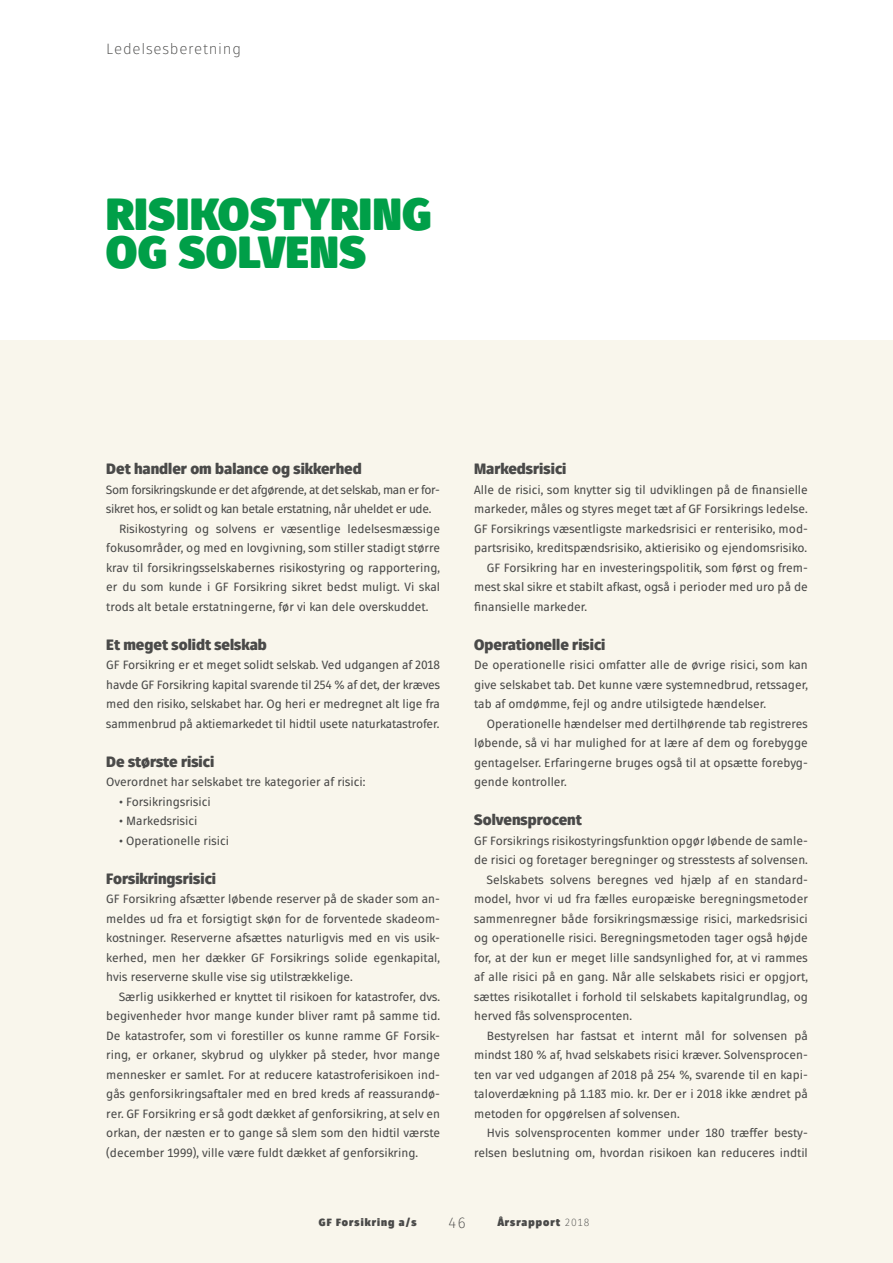
<style>
.page{position:relative;width:893px;height:1263px;background:#fff}
.page>*{position:absolute;margin:0;border:0;box-sizing:border-box;transform-origin:0 0}
.t1{font:900 45px/37.5px "Fuse V.2 Display";letter-spacing:.02em;color:#009f48}
.t2{font:900 15px "Fuse V.2 Display";color:#4a4a49}
.t3{font:300 15px "Fuse V.2 Display";letter-spacing:.05em;color:#4a4a49}
.t4{font:12px/19.5px "Fuse V.2 Display";color:#4a4a49;text-align:justify}
.t5{font:12px "Fuse V.2 Display";letter-spacing:-.03em;color:#4a4a49}
.t6{font:900 10.5px "Fuse V.2 Display";letter-spacing:.1em;color:#4a4a49}
.s1{font-weight:300}
</style>
<div class="page">
<div style="left:0;top:340px;width:893px;height:923px;background:#f9f6ec"></div>
<p class="t3" style="left:106px;top:40px;width:136px">Ledelsesberetning</p>
<h1 class="t1" style="left:106px;top:196px;width:327px">RISIKOSTYRING<br>OG SOLVENS</h1>
<p class="t2" style="left:106px;top:459px;width:257px">Det handler om balance og sikkerhed</p>
<p class="t5" style="left:106px;top:482px;width:335px">Som forsikringskunde er det afgørende, at det selskab, man er for-</p>
<p class="t5" style="left:106px;top:502px;width:326px">sikret hos, er solidt og kan betale erstatning, når uheldet er ude.</p>
<p class="t4" style="left:119px;top:519px;width:323px">Risikostyring og solvens er væsentlige ledelsesmæssige</p>
<p class="t4" style="left:106px;top:538px;width:335px">fokusområder, og med en lovgivning, som stiller stadigt større</p>
<p class="t4" style="left:106px;top:558px;width:335px">krav til forsikringsselskabernes risikostyring og rapportering,</p>
<p class="t4" style="left:106px;top:577px;width:335px">er du som kunde i GF Forsikring sikret bedst muligt. Vi skal</p>
<p class="t4" style="left:106px;top:597px;width:324px">trods alt betale erstatningerne, før vi kan dele overskuddet.</p>
<p class="t2" style="left:106px;top:634px;width:162px">Et meget solidt selskab</p>
<p class="t4" style="left:106px;top:655px;width:335px">GF Forsikring er et meget solidt selskab. Ved udgangen af 2018 havde GF Forsikring kapital svarende til 254 % af det, der kræves med den risiko, selskabet har. Og heri er medregnet alt lige fra sammenbrud på aktiemarkedet til hidtil usete naturkatastrofer.</p>
<p class="t2" style="left:106px;top:751px;width:109px">De største risici</p>
<p class="t4" style="left:106px;top:772px;width:261px">Overordnet har selskabet tre kategorier af risici:</p>
<p class="t4" style="left:119px;top:792px;width:93px">• Forsikringsrisici</p>
<p class="t4" style="left:119px;top:811px;width:80px">• Markedsrisici</p>
<p class="t4" style="left:119px;top:831px;width:111px">• Operationelle risici</p>
<p class="t2" style="left:106px;top:868px;width:111px">Forsikringsrisici</p>
<p class="t4" style="left:106px;top:889px;width:335px">GF Forsikring afsætter løbende reserver på de skader som an&shy;meldes ud fra et forsigtigt skøn for de forventede skadeom&shy;kostninger. Reserverne afsættes naturligvis med en vis usik&shy;kerhed, men her dækker GF Forsikrings solide egenkapital, hvis reserverne skulle vise sig utilstrækkelige.</p>
<p class="t4" style="left:106px;top:987px;width:335px;text-indent:13px">Særlig usikkerhed er knyttet til risikoen for katastrofer, dvs. begivenheder hvor mange kunder bliver ramt på samme tid.<br>De katastrofer, som vi forestiller os kunne ramme GF Forsik&shy;ring, er orkaner, skybrud og ulykker på steder, hvor mange mennesker er samlet. For at reducere katastroferisikoen ind&shy;gås genforsikringsaftaler med en bred kreds af reassurandø&shy;rer. GF Forsikring er så godt dækket af genforsikring, at selv en orkan, der næsten er to gange så slem som den hidtil værste (december 1999), ville være fuldt dækket af genforsikring.</p>
<p class="t2" style="left:474px;top:459px;width:94px">Markedsrisici</p>
<p class="t4" style="left:474px;top:480px;width:335px">Alle de risici, som knytter sig til udviklingen på de finansielle</p>
<p class="t4" style="left:474px;top:499px;width:335px">markeder, måles og styres meget tæt af GF Forsikrings ledelse.</p>
<p class="t4" style="left:474px;top:519px;width:335px">GF Forsikrings væsentligste markedsrisici er renterisiko, mod-</p>
<p class="t4" style="left:474px;top:538px;width:335px">partsrisiko, kreditspændsrisiko, aktierisiko og ejendomsrisiko.</p>
<p class="t4" style="left:487px;top:558px;width:323px">GF Forsikring har en investeringspolitik, som først og frem-</p>
<p class="t4" style="left:474px;top:577px;width:335px">mest skal sikre et stabilt afkast, også i perioder med uro på de</p>
<p class="t4" style="left:474px;top:597px;width:114px">finansielle markeder.</p>
<p class="t2" style="left:474px;top:634px;width:133px">Operationelle risici</p>
<p class="t4" style="left:474px;top:655px;width:335px">De operationelle risici omfatter alle de øvrige risici, som kan give selskabet tab. Det kunne være systemnedbrud, retssager, tab af omdømme, fejl og andre utilsigtede hændelser.</p>
<p class="t4" style="left:474px;top:714px;width:335px;text-indent:13px">Operationelle hændelser med dertilhørende tab registreres løbende, så vi har mulighed for at lære af dem og forebygge gentagelser. Erfaringerne bruges også til at opsætte forebyg&shy;gende kontroller.</p>
<p class="t2" style="left:474px;top:810px;width:109px">Solvensprocent</p>
<p class="t4" style="left:474px;top:831px;width:335px">GF Forsikrings risikostyringsfunktion opgør løbende de samle-</p>
<p class="t4" style="left:474px;top:850px;width:335px">de risici og foretager beregninger og stresstests af solvensen.</p>
<p class="t4" style="left:487px;top:870px;width:323px">Selskabets solvens beregnes ved hjælp af en standard-</p>
<p class="t4" style="left:474px;top:889px;width:335px">model, hvor vi ud fra fælles europæiske beregningsmetoder</p>
<p class="t4" style="left:474px;top:909px;width:335px">sammenregner både forsikringsmæssige risici, markedsrisici</p>
<p class="t4" style="left:474px;top:928px;width:335px">og operationelle risici. Beregningsmetoden tager også højde</p>
<p class="t4" style="left:474px;top:948px;width:335px">for, at der kun er meget lille sandsynlighed for, at vi rammes</p>
<p class="t4" style="left:474px;top:967px;width:335px">af alle risici på en gang. Når alle selskabets risici er opgjort,</p>
<p class="t4" style="left:474px;top:987px;width:335px">sættes risikotallet i forhold til selskabets kapitalgrundlag, og</p>
<p class="t4" style="left:474px;top:1006px;width:159px">herved fås solvensprocenten.</p>
<p class="t4" style="left:487px;top:1026px;width:323px">Bestyrelsen har fastsat et internt mål for solvensen på</p>
<p class="t4" style="left:474px;top:1045px;width:335px">mindst 180 % af, hvad selskabets risici kræver. Solvensprocen-</p>
<p class="t4" style="left:474px;top:1065px;width:335px">ten var ved udgangen af 2018 på 254 %, svarende til en kapi-</p>
<p class="t4" style="left:474px;top:1084px;width:335px">taloverdækning på 1.183 mio. kr. Der er i 2018 ikke ændret på</p>
<p class="t4" style="left:474px;top:1104px;width:207px">metoden for opgørelsen af solvensen.</p>
<p class="t4" style="left:487px;top:1123px;width:323px">Hvis solvensprocenten kommer under 180 træffer besty-</p>
<p class="t4" style="left:474px;top:1143px;width:335px">relsen beslutning om, hvordan risikoen kan reduceres indtil</p>
<p class="t6" style="left:319px;top:1215px;width:99px">GF Forsikring a/s</p>
<p class="t3" style="left:449px;top:1214px;width:18px">46</p>
<p class="t6" style="left:498px;top:1215px;width:93px">Årsrapport <span class="s1">2018</span></p>
</div>
